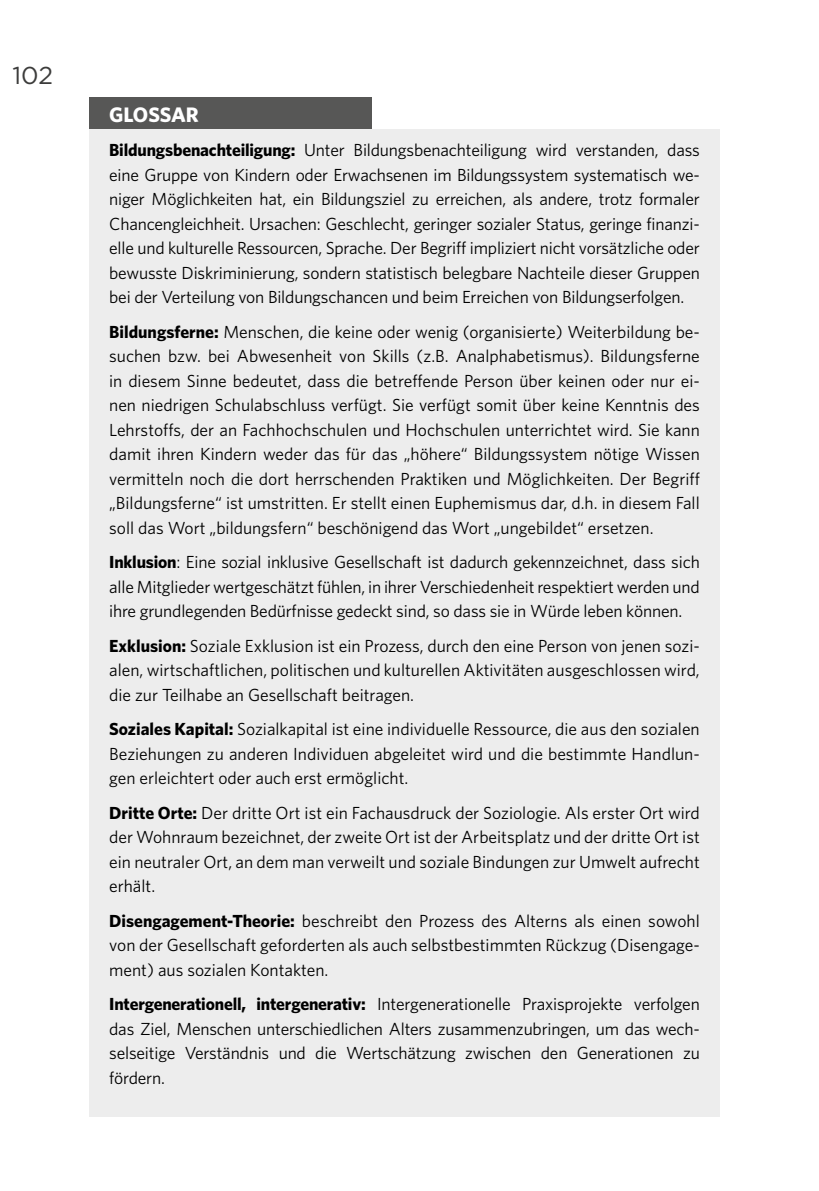
<style>
.page{position:relative;width:819px;height:1191px;background:#fff}
.page>*{position:absolute;margin:0;border:0;box-sizing:border-box;transform-origin:0 0}
.t1{font:24.5px "Gotham";color:#3c3c3b}
.t2{font:700 21px "Whitney";letter-spacing:-.005em;color:#fff}
.t3{font:17.5px/24.5px "Whitney";color:#000;text-align:justify}
.s1{font-weight:700}
</style>
<div class="page">
<hr style="left:818px;top:0;width:1px;height:1191px;background:#b3b2b2">
<div style="left:89px;top:97px;width:283px;height:33px;background:#575756"></div>
<div style="left:89px;top:129px;width:630px;height:988px;background:#ededed"></div>
<h1 class="t1" style="left:12px;top:62px;width:42px">102</h1>
<p class="t2" style="left:109px;top:102px;width:91px">Glossar</p>
<p class="t3" style="left:109px;top:138px;width:592px"><span class="s1">Bildungsbenachteiligung:</span> Unter Bildungsbenachteiligung wird verstanden, dass eine Gruppe von Kindern oder Erwachsenen im Bildungssystem systematisch we&shy;niger Möglichkeiten hat, ein Bildungsziel zu erreichen, als andere, trotz formaler Chancengleichheit. Ursachen: Geschlecht, geringer sozialer Status, geringe finanzi&shy;elle und kulturelle Ressourcen, Sprache. Der Begriff impliziert nicht vorsätzliche oder bewusste Diskriminierung, sondern statistisch belegbare Nachteile dieser Gruppen bei der Verteilung von Bildungschancen und beim Erreichen von Bildungserfolgen.</p>
<p class="t3" style="left:109px;top:319px;width:592px"><span class="s1">Bildungsferne:</span> Menschen, die keine oder wenig (organisierte) Weiterbildung be&shy;suchen bzw. bei Abwesenheit von Skills (z.B. Analphabetismus). Bildungsferne in diesem Sinne bedeutet, dass die betreffende Person über keinen oder nur ei&shy;nen niedrigen Schulabschluss verfügt. Sie verfügt somit über keine Kenntnis des Lehrstoffs, der an Fachhochschulen und Hochschulen unterrichtet wird. Sie kann damit ihren Kindern weder das für das „höhere“ Bildungssystem nötige Wissen vermitteln noch die dort herrschenden Praktiken und Möglichkeiten. Der Begriff „Bildungsferne“ ist umstritten. Er stellt einen Euphemismus dar, d.h. in diesem Fall soll das Wort „bildungsfern“ beschönigend das Wort „ungebildet“ ersetzen.</p>
<p class="t3" style="left:109px;top:549px;width:592px"><span class="s1">Inklusion</span>: Eine sozial inklusive Gesellschaft ist dadurch gekennzeichnet, dass sich alle Mitglieder wertgeschätzt fühlen, in ihrer Verschiedenheit respektiert werden und ihre grundlegenden Bedürfnisse gedeckt sind, so dass sie in Würde leben können.</p>
<p class="t3" style="left:109px;top:633px;width:592px"><span class="s1">Exklusion:</span> Soziale Exklusion ist ein Prozess, durch den eine Person von jenen sozi&shy;alen, wirtschaftlichen, politischen und kulturellen Aktivitäten ausgeschlossen wird, die zur Teilhabe an Gesellschaft beitragen.</p>
<p class="t3" style="left:109px;top:716px;width:592px"><span class="s1">Soziales Kapital:</span> Sozialkapital ist eine individuelle Ressource, die aus den sozialen Beziehungen zu anderen Individuen abgeleitet wird und die bestimmte Handlun&shy;gen erleichtert oder auch erst ermöglicht.</p>
<p class="t3" style="left:109px;top:800px;width:592px"><span class="s1">Dritte Orte:</span> Der dritte Ort ist ein Fachausdruck der Soziologie. Als erster Ort wird der Wohnraum bezeichnet, der zweite Ort ist der Arbeitsplatz und der dritte Ort ist ein neutraler Ort, an dem man verweilt und soziale Bindungen zur Umwelt aufrecht erhält.</p>
<p class="t3" style="left:109px;top:908px;width:592px"><span class="s1">Disengagement-Theorie:</span> beschreibt den Prozess des Alterns als einen sowohl von der Gesellschaft geforderten als auch selbstbestimmten Rückzug (Disengage&shy;ment) aus sozialen Kontakten.</p>
<p class="t3" style="left:109px;top:991px;width:592px"><span class="s1">Intergenerationell, intergenerativ:</span> Intergenerationelle Praxisprojekte verfolgen das Ziel, Menschen unterschiedlichen Alters zusammenzubringen, um das wech&shy;selseitige Verständnis und die Wertschätzung zwischen den Generationen zu fördern.</p>
</div>
